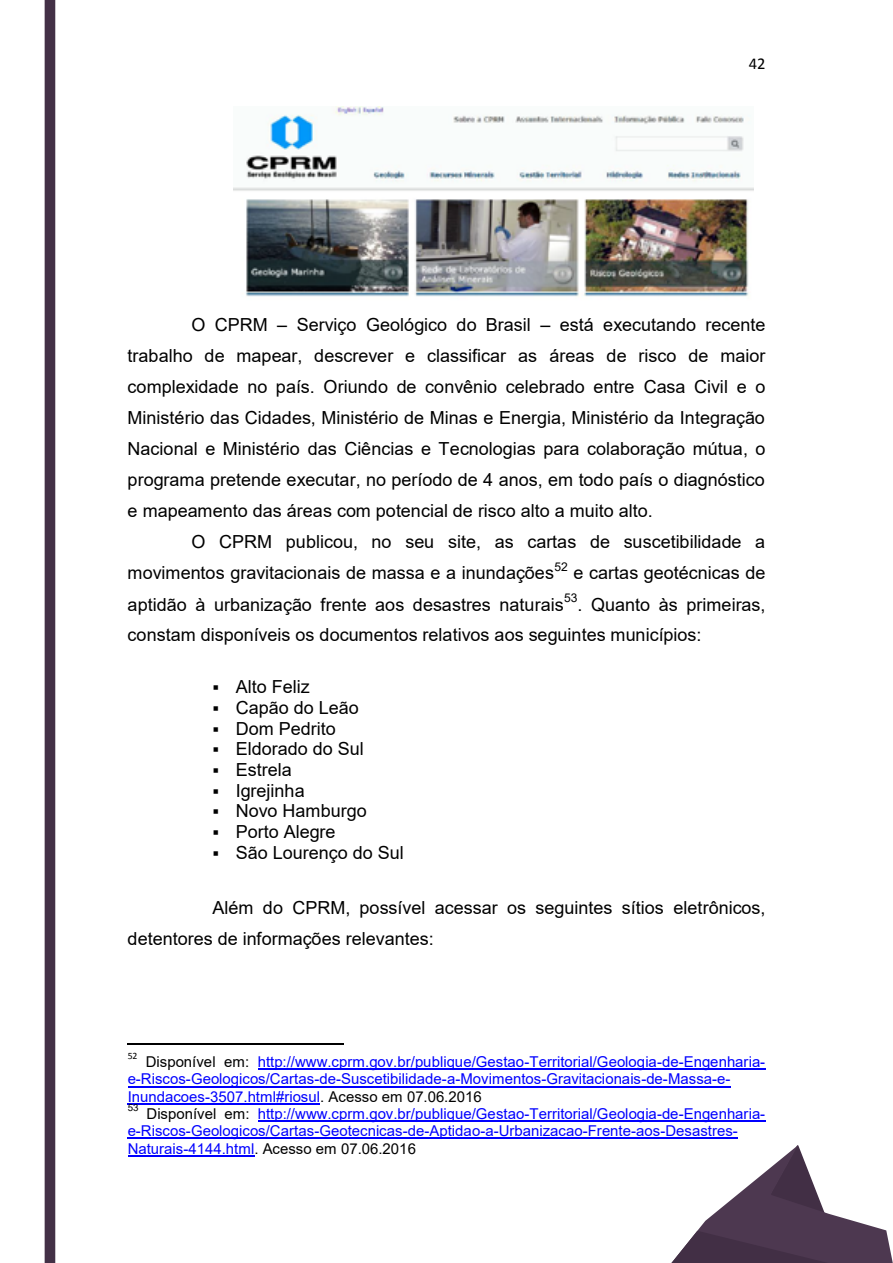
<style>
.page{position:relative;width:893px;height:1263px;background:#fff}
.page>*{position:absolute;margin:0;border:0;box-sizing:border-box;transform-origin:0 0}
.t1{font:18px/31px "Arial";color:#000}
.t2{font:16.5px "Calibri";color:#000}
.t3{font:15px/17.5px "Arial";color:#00f}
.t4{font:12px "Arial";color:#000}
.t5{font:9.75px "Calibri";color:#000}
.t6{font:9.75px "Arial";color:#000}
.s1{font-style:inherit}
.s2{color:#000}
</style>
<div class="page">
<hr style="left:128px;top:1043px;width:216px;height:2px;background:#000">
<hr style="left:258px;top:1068px;width:508px;height:1px;background:#00f">
<hr style="left:128px;top:1086px;width:603px;height:1px;background:#00f">
<hr style="left:128px;top:1103px;width:192px;height:1px;background:#00f">
<hr style="left:258px;top:1120px;width:508px;height:2px;background:#00f">
<hr style="left:128px;top:1138px;width:610px;height:1px;background:#00f">
<hr style="left:128px;top:1155px;width:126px;height:1px;background:#00f">
<img style="left:234px;top:106px;width:519px;height:191px">
<div style="left:45px;top:0;width:10px;height:1263px;background:#433046"></div>
<svg style="left:671px;top:1145px;width:222px;height:118px"></svg>
<p class="t2" style="left:749px;top:53px;width:18px">42</p>
<p class="t1" style="left:128px;top:309px;width:639px;text-align:justify;text-indent:64px">O CPRM <span class="s1">–</span> Serviço Geológico do Brasil <span class="s1">–</span> está executando recente trabalho de mapear, descrever e classificar as áreas de risco de maior complexidade no país. Oriundo de convênio celebrado entre Casa Civil e o Ministério das Cidades, Ministério de Minas e Energia, Ministério da Integração Nacional e Ministério das Ciências e Tecnologias para colaboração mútua, o programa pretende executar, no período de 4 anos, em todo país o diagnóstico e mapeamento das áreas com potencial de risco alto a muito alto.</p>
<p class="t1" style="left:128px;top:526px;width:639px;text-indent:64px">O CPRM publicou, no seu site, as cartas de suscetibilidade a movimentos gravitacionais de massa e a inundações</p>
<p class="t4" style="left:554px;top:559px;width:15px">52</p>
<p class="t1" style="left:573px;top:557px;width:194px">e cartas geotécnicas de</p>
<p class="t1" style="left:128px;top:588px;width:438px">aptidão à urbanização frente aos desastres naturais</p>
<p class="t4" style="left:564px;top:590px;width:15px">53</p>
<p class="t1" style="left:128px;top:589px;width:639px;text-indent:450px">. Quanto às primeiras, constam disponíveis os documentos relativos aos seguintes municípios:</p>
<p class="t1" style="left:213px;top:671px;width:99px">▪ Alto Feliz</p>
<p class="t1" style="left:213px;top:692px;width:148px">▪ Capão do Leão</p>
<p class="t1" style="left:213px;top:713px;width:125px">▪ Dom Pedrito</p>
<p class="t1" style="left:213px;top:733px;width:153px">▪ Eldorado do Sul</p>
<p class="t1" style="left:213px;top:754px;width:81px">▪ Estrela</p>
<p class="t1" style="left:213px;top:775px;width:94px">▪ Igrejinha</p>
<p class="t1" style="left:213px;top:795px;width:156px">▪ Novo Hamburgo</p>
<p class="t1" style="left:213px;top:816px;width:125px">▪ Porto Alegre</p>
<p class="t1" style="left:213px;top:837px;width:193px">▪ São Lourenço do Sul</p>
<p class="t1" style="left:128px;top:892px;width:639px;text-indent:85px">Além do CPRM, possível acessar os seguintes sítios eletrônicos, detentores de informações relevantes:</p>
<p class="t5" style="left:128px;top:1050px;width:11px">52</p>
<p class="t3" style="left:128px;top:1052px;width:639px;text-indent:18px"><span class="s2">Disponível em:</span> http://www.cprm.gov.br/publique/Gestao-Territorial/Geologia-de-Engenharia&shy;e-Riscos-Geologicos/Cartas-de-Suscetibilidade-a-Movimentos-Gravitacionais-de-Massa-e-<br>Inundacoes-3507.html#riosul<span class="s2">. Acesso em 07.06.2016</span></p>
<p class="t6" style="left:128px;top:1101px;width:12px">53</p>
<p class="t3" style="left:128px;top:1105px;width:639px;text-indent:19px"><span class="s2">Disponível em:</span> http://www.cprm.gov.br/publique/Gestao-Territorial/Geologia-de-Engenharia&shy;e-Riscos-Geologicos/Cartas-Geotecnicas-de-Aptidao-a-Urbanizacao-Frente-aos-Desastres-<br>Naturais-4144.html<span class="s2">. Acesso em 07.06.2016</span></p>
</div>
